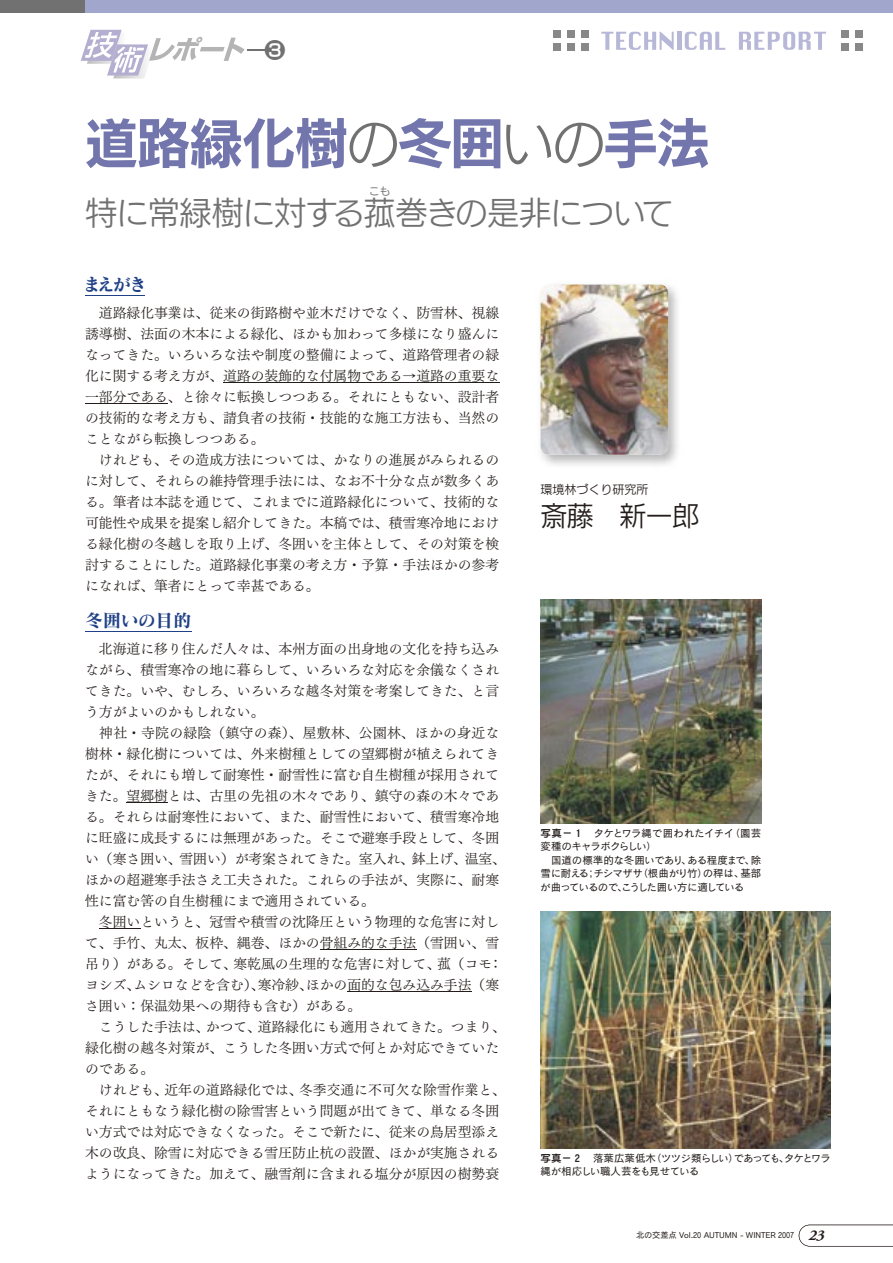
<style>
.page{position:relative;width:893px;height:1263px;background:#fff}
.page>*{position:absolute;margin:0;border:0;box-sizing:border-box;transform-origin:0 0}
.t1{font:53.25px "New Rodin Pro B";letter-spacing:-.015em;color:#7276ad}
.t2{font:32.25px "New Rodin Pro M";letter-spacing:-.025em;color:#717171}
.t3{font:27px "New Rodin Pro M";color:#241d1b}
.t4{font:21px "New Rodin Pro DB";color:#717171}
.t5{font:18px "Matisse Pro B";letter-spacing:-.04em;color:#204187}
.t6{font:13.8px/21px "Tsuku Min Pro R";color:#241d1b}
.t7{font:12px "New Rodin Pro M";color:#241d1b}
.t8{font:10.5px/13.5px "Cezanne Pro M";letter-spacing:-.065em;color:#241d1b}
.t9{font:10.5px "New Rodin Pro M";color:#717171}
.t10{font:8.25px "Cezanne Pro M";letter-spacing:-.01em;color:#241d1b}
.s1{font-family:"New Rodin Pro M";color:#717171}
.s2{font-family:"Cezanne Pro DB"}
.s3{font-family:"Adobe Garamond Pro";font-weight:700;font-style:italic;font-size:15px}
</style>
<div class="page">
<div style="left:0;top:0;width:85px;height:13px;background:#717171"></div>
<div style="left:85px;top:0;width:808px;height:13px;background:#a1a6cc"></div>
<svg style="left:601px;top:32px;width:73px;height:18px"></svg>
<hr style="left:677px;top:32px;width:4px;height:18px;background:#b7b7d7">
<svg style="left:685px;top:32px;width:40px;height:18px"></svg>
<svg style="left:739px;top:32px;width:87px;height:18px"></svg>
<div style="left:581px;top:30px;width:8px;height:7px;background:#888"></div>
<div style="left:567px;top:30px;width:8px;height:7px;background:#888"></div>
<div style="left:553px;top:30px;width:7px;height:7px;background:#888"></div>
<div style="left:581px;top:43px;width:8px;height:8px;background:#888"></div>
<div style="left:567px;top:43px;width:8px;height:8px;background:#888"></div>
<div style="left:553px;top:43px;width:7px;height:8px;background:#888"></div>
<div style="left:855px;top:30px;width:8px;height:7px;background:#888"></div>
<div style="left:841px;top:30px;width:8px;height:7px;background:#888"></div>
<div style="left:855px;top:43px;width:8px;height:8px;background:#888"></div>
<div style="left:841px;top:43px;width:8px;height:8px;background:#888"></div>
<hr style="left:85px;top:295px;width:60px;height:1px;background:#204187">
<hr style="left:223px;top:382px;width:276px;height:1px;background:#241d1b">
<hr style="left:85px;top:403px;width:83px;height:1px;background:#241d1b">
<hr style="left:85px;top:631px;width:106px;height:1px;background:#204187">
<hr style="left:127px;top:802px;width:41px;height:1px;background:#241d1b">
<hr style="left:99px;top:928px;width:41px;height:1px;background:#241d1b">
<hr style="left:320px;top:949px;width:96px;height:1px;background:#241d1b">
<hr style="left:347px;top:991px;width:125px;height:1px;background:#241d1b">
<svg style="left:81px;top:30px;width:184px;height:48px"></svg>
<img style="left:540px;top:284px;width:138px;height:181px">
<img style="left:541px;top:285px;width:127px;height:170px">
<img style="left:541px;top:600px;width:220px;height:223px">
<img style="left:541px;top:911px;width:289px;height:238px">
<svg style="left:799px;top:1225px;width:94px;height:21px"></svg>
<h3 class="t4" style="left:264px;top:32px;width:22px">❸</h3>
<h1 class="t1" style="left:85px;top:97px;width:626px">道路緑化樹<span class="s1">の</span>冬囲<span class="s1">いの</span>手法</h1>
<h2 class="t2" style="left:85px;top:185px;width:591px">特に常緑樹に対する菰巻きの是非について</h2>
<p class="t9" style="left:369px;top:182px;width:22px">こも</p>
<h3 class="t5" style="left:83px;top:272px;width:65px">まえがき</h3>
<p class="t6" style="left:85px;top:300px;width:416px">　道路緑化事業は、従来の街路樹や並木だけでなく、防雪林、視線誘導樹、法面の木本による緑化、ほかも加わって多様になり盛んになってきた。いろいろな法や制度の整備によって、道路管理者の緑化に関する考え方が、道路の装飾的な付属物である→道路の重要な一部分である、と徐々に転換しつつある。それにともない、設計者の技術的な考え方も、請負者の技術・技能的な施工方法も、当然のことながら転換しつつある。<br>　けれども、その造成方法については、かなりの進展がみられるのに対して、それらの維持管理手法には、なお不十分な点が数多くある。筆者は本誌を通じて、これまでに道路緑化について、技術的な可能性や成果を提案し紹介してきた。本稿では、積雪寒冷地における緑化樹の冬越しを取り上げ、冬囲いを主体として、その対策を検討することにした。道路緑化事業の考え方・予算・手法ほかの参考になれば、筆者にとって幸甚である。</p>
<h3 class="t5" style="left:85px;top:608px;width:108px">冬囲いの目的</h3>
<p class="t6" style="left:85px;top:636px;width:422px">　北海道に移り住んだ人々は、本州方面の出身地の文化を持ち込みながら、積雪寒冷の地に暮らして、いろいろな対応を余儀なくされてきた。いや、むしろ、いろいろな越冬対策を考案してきた、と言う方がよいのかもしれない。<br>　神社・寺院の緑陰（鎮守の森）、屋敷林、公園林、ほかの身近な樹林・緑化樹については、外来樹種としての望郷樹が植えられてきたが、それにも増して耐寒性・耐雪性に富む自生樹種が採用されてきた。望郷樹とは、古里の先祖の木々であり、鎮守の森の木々である。それらは耐寒性において、また、耐雪性において、積雪寒冷地に旺盛に成長するには無理があった。そこで避寒手段として、冬囲い（寒さ囲い、雪囲い）が考案されてきた。室入れ、鉢上げ、温室、ほかの超避寒手法さえ工夫された。これらの手法が、実際に、耐寒性に富む筈の自生樹種にまで適用されている。</p>
<p class="t6" style="left:85px;top:909px;width:422px;text-indent:14px">冬囲いというと、冠雪や積雪の沈降圧という物理的な危害に対して、手竹、丸太、板枠、縄巻、ほかの骨組み的な手法（雪囲い、雪吊り）がある。そして、寒乾風の生理的な危害に対して、菰（コモ：ヨシズ、ムシロなどを含む）、寒冷紗、ほかの面的な包み込み手法（寒さ囲い：保温効果への期待も含む）がある。<br>　こうした手法は、かつて、道路緑化にも適用されてきた。つまり、緑化樹の越冬対策が、こうした冬囲い方式で何とか対応できていたのである。<br>　けれども、近年の道路緑化では、冬季交通に不可欠な除雪作業と、それにともなう緑化樹の除雪害という問題が出てきて、単なる冬囲い方式では対応できなくなった。そこで新たに、従来の鳥居型添え木の改良、除雪に対応できる雪圧防止杭の設置、ほかが実施されるようになってきた。加えて、融雪剤に含まれる塩分が原因の樹勢衰</p>
<p class="t7" style="left:541px;top:479px;width:109px">環境林づくり研究所</p>
<h3 class="t3" style="left:541px;top:493px;width:160px">斎藤　新一郎</h3>
<p class="t8" style="left:541px;top:826px;width:222px"><span class="s2">写真－1</span>　タケとワラ縄で囲われたイチイ（園芸変種のキャラボクらしい）</p>
<p class="t8" style="left:540px;top:853px;width:223px;text-align:justify;text-indent:11px">国道の標準的な冬囲いであり、ある程度まで、除雪に耐える；チシマザサ（根曲がり竹）の稈は、基部が曲っているので、こうした囲い方に適している</p>
<p class="t8" style="left:541px;top:1151px;width:292px"><span class="s2">写真－2</span>　落葉広葉低木（ツツジ類らしい）であっても、タケとワラ縄が相応しい職人芸をも見せている</p>
<p class="t10" style="left:636px;top:1230px;width:190px">北の交差点 Vol.20 AUTUMN - WINTER 2007 <span class="s3">23</span></p>
</div>
